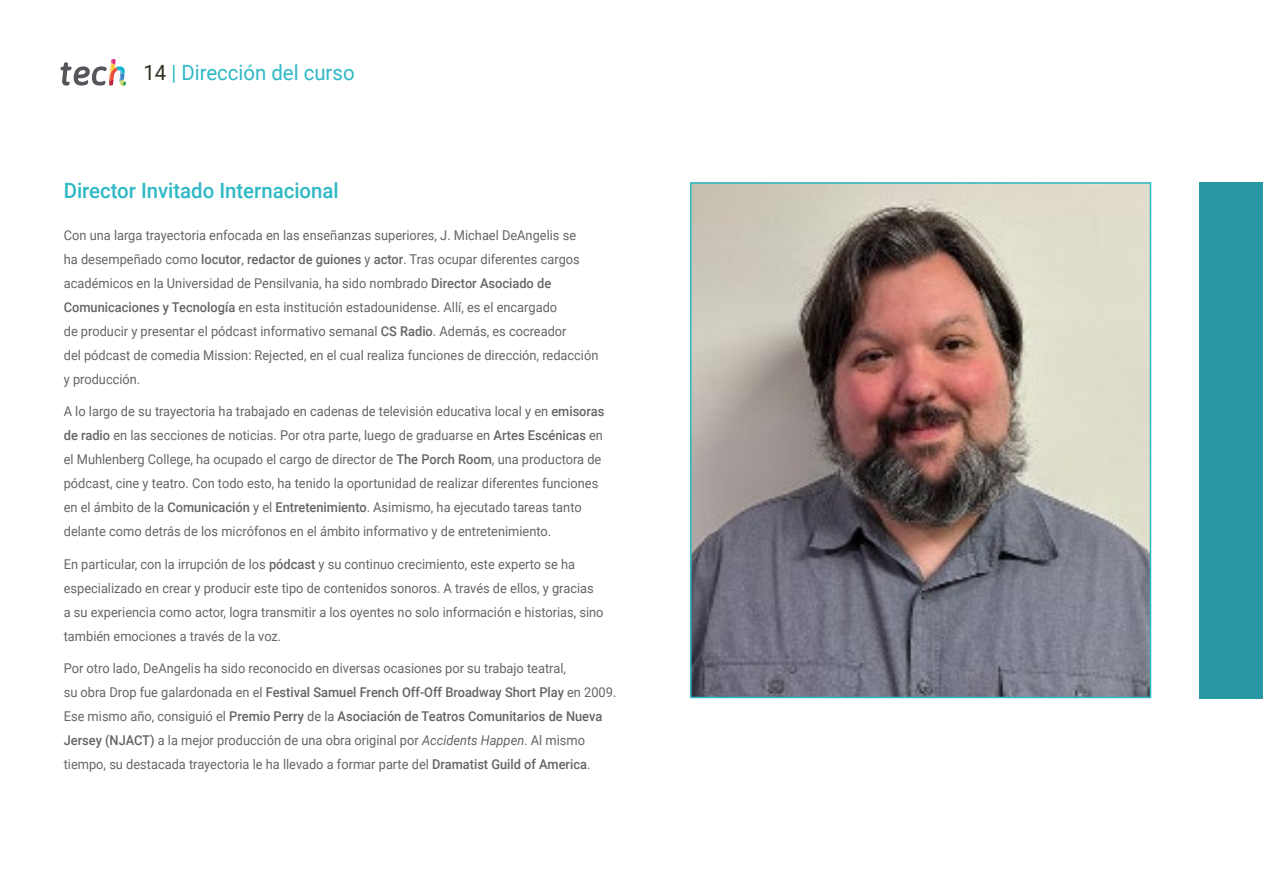
<style>
.page{position:relative;width:1263px;height:893px;background:#fff}
.page>*{position:absolute;margin:0;border:0;box-sizing:border-box;transform-origin:0 0}
.t1{font:500 21px "Roboto";color:#2db8c5}
.t2{font:21px "Roboto";color:#2db8c5}
.t3{font:13.5px/24px "Roboto";color:#656565;scale:.95 1}
.s1{color:#312e20}
.s2{font-weight:500}
.s3{font-style:italic}
</style>
<div class="page">
<svg style="left:61px;top:59px;width:65px;height:27px"></svg>
<div style="left:1199px;top:182px;width:64px;height:516px;background:#2798a3"></div>
<img style="left:693px;top:185px;width:455px;height:510px">
<div style="left:690px;top:182px;width:461px;height:516px;border:2px solid #2db8c5"></div>
<h1 class="t2" style="left:144px;top:57px;width:213px"><span class="s1">14</span> | Dirección del curso</h1>
<h1 class="t1" style="left:64px;top:176px;width:276px">Director Invitado Internacional</h1>
<p class="t3" style="left:64px;top:222px;width:564px">Con una larga trayectoria enfocada en las enseñanzas superiores, J. Michael DeAngelis se<br>ha desempeñado como <span class="s2">locutor</span>, <span class="s2">redactor de guiones</span> y <span class="s2">actor</span>. Tras ocupar diferentes cargos académicos en la Universidad de Pensilvania, ha sido nombrado <span class="s2">Director Asociado de Comunicaciones y Tecnología</span> en esta institución estadounidense. Allí, es el encargado<br>de producir y presentar el pódcast informativo semanal <span class="s2">CS Radio</span>. Además, es cocreador<br>del pódcast de comedia Mission: Rejected, en el cual realiza funciones de dirección, redacción y producción.</p>
<p class="t3" style="left:64px;top:399px;width:571px">A lo largo de su trayectoria ha trabajado en cadenas de televisión educativa local y en <span class="s2">emisoras de radio</span> en las secciones de noticias. Por otra parte, luego de graduarse en <span class="s2">Artes Escénicas</span> en el Muhlenberg College, ha ocupado el cargo de director de <span class="s2">The Porch Room</span>, una productora de pódcast, cine y teatro. Con todo esto, ha tenido la oportunidad de realizar diferentes funciones en el ámbito de la <span class="s2">Comunicación</span> y el <span class="s2">Entretenimiento</span>. Asimismo, ha ejecutado tareas tanto delante como detrás de los micrófonos en el ámbito informativo y de entretenimiento.</p>
<p class="t3" style="left:64px;top:551px;width:570px">En particular, con la irrupción de los <span class="s2">pódcast</span> y su continuo crecimiento, este experto se ha especializado en crear y producir este tipo de contenidos sonoros. A través de ellos, y gracias a su experiencia como actor, logra transmitir a los oyentes no solo información e historias, sino también emociones a través de la voz.</p>
<p class="t3" style="left:64px;top:656px;width:583px">Por otro lado, DeAngelis ha sido reconocido en diversas ocasiones por su trabajo teatral,<br>su obra Drop fue galardonada en el <span class="s2">Festival Samuel French Off-Off Broadway Short Play</span> en 2009.<br>Ese mismo año, consiguió el <span class="s2">Premio Perry</span> de la <span class="s2">Asociación de Teatros Comunitarios de Nueva Jersey (NJACT)</span> a la mejor producción de una obra original por <span class="s3">Accidents Happen</span>. Al mismo tiempo, su destacada trayectoria le ha llevado a formar parte del <span class="s2">Dramatist Guild of America</span>.</p>
</div>
